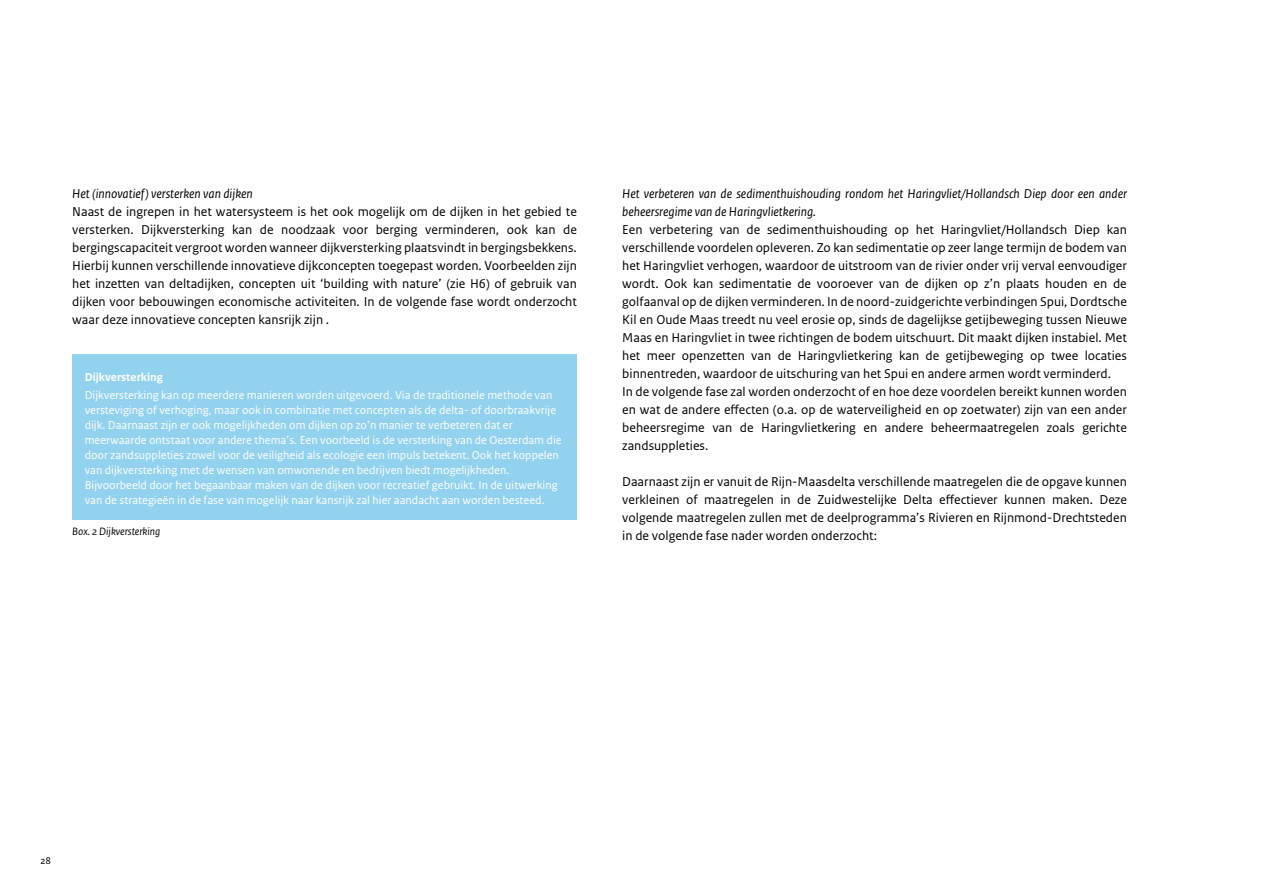
<style>
.page{position:relative;width:1263px;height:893px;background:#fff}
.page>*{position:absolute;margin:0;border:0;box-sizing:border-box;transform-origin:0 0}
.t1{font:13.5px/18px "Rijksoverheid Sans Text";color:#000;text-align:justify}
.t2{font:italic 13.5px/18px "Rijksoverheid Sans Text";color:#000}
.t3{font:12px/15px "Rijksoverheid Sans Text";color:#fff}
.t4{font:700 12px "Rijksoverheid Sans Text";color:#fff}
.t5{font:italic 11.25px "Rijksoverheid Sans Text";color:#000}
.t6{font:10.5px "Rijksoverheid Sans Text";color:#000}
</style>
<div class="page">
<div style="left:72px;top:354px;width:504px;height:165px;background:#93d2ef"></div>
<p class="t2" style="left:72px;top:185px;width:182px">Het (innovatief) versterken van dijken</p>
<p class="t1" style="left:72px;top:203px;width:506px">Naast de ingrepen in het watersysteem is het ook mogelijk om de dijken in het gebied te versterken. Dijkversterking kan de noodzaak voor berging verminderen, ook kan de bergingscapaciteit vergroot worden wanneer dijkversterking plaatsvindt in bergingsbekkens.<br>Hierbij kunnen verschillende innovatieve dijkconcepten toegepast worden. Voorbeelden zijn het inzetten van deltadijken, concepten uit ‘building with nature’ (zie H6) of gebruik van dijken voor bebouwingen economische activiteiten. In de volgende fase wordt onderzocht waar deze innovatieve concepten kansrijk zijn .</p>
<p class="t4" style="left:85px;top:370px;width:80px">Dijkversterking</p>
<p class="t3" style="left:85px;top:387px;width:478px">Dijkversterking kan op meerdere manieren worden uitgevoerd. Via de traditionele methode van versteviging of verhoging, maar ook in combinatie met concepten als de delta- of doorbraakvrije dijk. Daarnaast zijn er ook mogelijkheden om dijken op zo’n manier te verbeteren dat er meerwaarde ontstaat voor andere thema’s. Een voorbeeld is de versterking van de Oesterdam die door zandsuppleties zowel voor de veiligheid als ecologie een impuls betekent. Ook het koppelen van dijkversterking met de wensen van omwonende en bedrijven biedt mogelijkheden.<br>Bijvoorbeeld door het begaanbaar maken van de dijken voor recreatief gebruikt. In de uitwerking van de strategieën in de fase van mogelijk naar kansrijk zal hier aandacht aan worden besteed.</p>
<p class="t5" style="left:72px;top:525px;width:89px">Box. 2 Dijkversterking</p>
<p class="t2" style="left:622px;top:185px;width:506px">Het verbeteren van de sedimenthuishouding rondom het Haringvliet/Hollandsch Diep door een ander beheersregime van de Haringvlietkering.</p>
<p class="t1" style="left:622px;top:221px;width:506px;text-align:left">Een verbetering van de sedimenthuishouding op het Haringvliet/Hollandsch Diep kan verschillende voordelen opleveren. Zo kan sedimentatie op zeer lange termijn de bodem van het Haringvliet verhogen, waardoor de uitstroom van de rivier onder vrij verval eenvoudiger wordt. Ook kan sedimentatie de vooroever van de dijken op z’n plaats houden en de golfaanval op de dijken verminderen. In de noord-zuidgerichte verbindingen Spui, Dordtsche Kil en Oude Maas treedt nu veel erosie op, sinds de dagelijkse getijbeweging tussen Nieuwe Maas en Haringvliet in twee richtingen de bodem uitschuurt. Dit maakt dijken instabiel. Met het meer openzetten van de Haringvlietkering kan de getijbeweging op twee locaties binnentreden, waardoor de uitschuring van het Spui en andere armen wordt verminderd.<br>In de volgende fase zal worden onderzocht of en hoe deze voordelen bereikt kunnen worden en wat de andere effecten (o.a. op de waterveiligheid en op zoetwater) zijn van een ander beheersregime van de Haringvlietkering en andere beheermaatregelen zoals gerichte zandsuppleties.</p>
<p class="t1" style="left:622px;top:473px;width:506px">Daarnaast zijn er vanuit de Rijn-Maasdelta verschillende maatregelen die de opgave kunnen verkleinen of maatregelen in de Zuidwestelijke Delta effectiever kunnen maken. Deze volgende maatregelen zullen met de deelprogramma’s Rivieren en Rijnmond-Drechtsteden in de volgende fase nader worden onderzocht:</p>
<p class="t6" style="left:40px;top:855px;width:12px">28</p>
</div>
